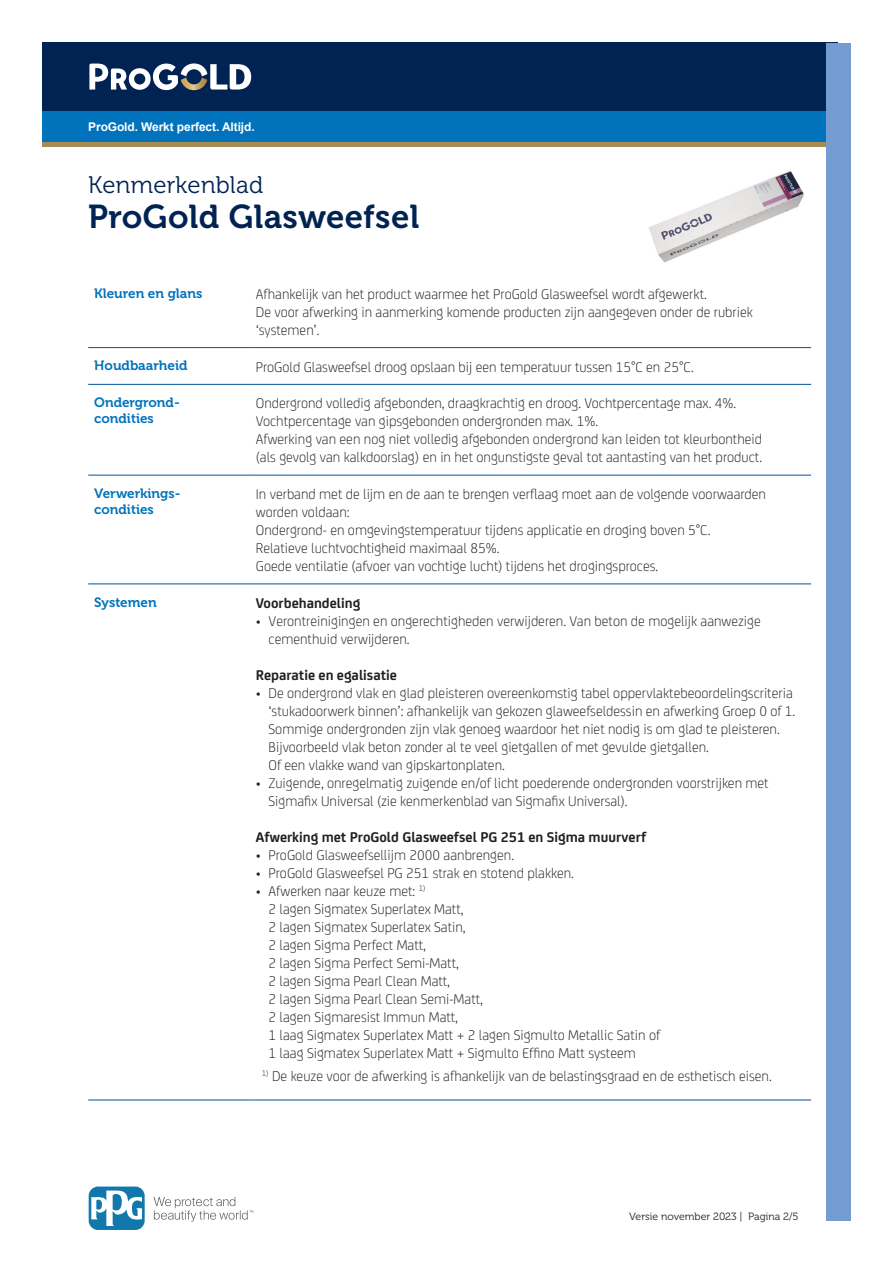
<style>
.page{position:relative;width:893px;height:1263px;background:#fff}
.page>*{position:absolute;margin:0;border:0;box-sizing:border-box;transform-origin:0 0}
.t1{font:33px "Museo 700";letter-spacing:.01em;color:#002354}
.t2{font:24px "Museo 300";letter-spacing:.01em;color:#002354}
.BODY{font:300 15px/18px "FS Joey";color:#231f20}
.BODY-2{font:700 15px "FS Joey";color:#231f20}
.KOP{font:13.5px/16.2px "Museo 700";color:#0073bc}
.t3{font:700 12px "Arial";letter-spacing:-.01em;color:#fff}
.t4{font:10.5px "Museo 300";color:#231f20}
</style>
<div class="page">
<div style="left:43px;top:43px;width:795px;height:69px;background:#002354"></div>
<div style="left:43px;top:112px;width:795px;height:34px;background:#0073bc"></div>
<hr style="left:43px;top:143px;width:795px;height:3px;background:#a88c4f">
<svg style="left:89px;top:63px;width:162px;height:27px"></svg>
<div style="left:825px;top:43px;width:25px;height:1177px;background:#749cd2"></div>
<svg style="left:154px;top:1197px;width:99px;height:25px"></svg>
<div style="left:89px;top:1187px;width:56px;height:43px;background:#1078aa;border-radius:9px"></div>
<svg style="left:91px;top:1189px;width:51px;height:37px"></svg>
<hr style="left:88px;top:347px;width:162px;height:1px;background:#0153a0">
<hr style="left:250px;top:347px;width:561px;height:1px;background:#0153a0">
<hr style="left:88px;top:384px;width:162px;height:1px;background:#0153a0">
<hr style="left:250px;top:384px;width:561px;height:1px;background:#0153a0">
<hr style="left:88px;top:475px;width:162px;height:1px;background:#0153a0">
<hr style="left:250px;top:475px;width:561px;height:1px;background:#0153a0">
<hr style="left:88px;top:583px;width:162px;height:1px;background:#0153a0">
<hr style="left:250px;top:583px;width:561px;height:1px;background:#0153a0">
<hr style="left:88px;top:1099px;width:162px;height:1px;background:#0153a0">
<hr style="left:250px;top:1099px;width:561px;height:1px;background:#0153a0">
<img style="left:649px;top:170px;width:155px;height:93px">
<p class="t3" style="left:88px;top:118px;width:168px">ProGold. Werkt perfect. Altijd.</p>
<h2 class="t2" style="left:88px;top:172px;width:177px">Kenmerkenblad</h2>
<h1 class="t1" style="left:88px;top:199px;width:333px">ProGold Glasweefsel</h1>
<p class="KOP" style="left:94px;top:285px;width:110px">Kleuren en glans</p>
<p class="BODY" style="left:256px;top:284px;width:499px">Afhankelijk van het product waarmee het ProGold Glasweefsel wordt afgewerkt.<br>De voor afwerking in aanmerking komende producten zijn aangegeven onder de rubriek ‘systemen’.</p>
<p class="KOP" style="left:94px;top:358px;width:95px">Houdbaarheid</p>
<p class="BODY" style="left:256px;top:357px;width:440px">ProGold Glasweefsel droog opslaan bij een temperatuur tussen 15°C en 25°C.</p>
<p class="KOP" style="left:94px;top:395px;width:87px">Ondergrond&shy;condities</p>
<p class="BODY" style="left:256px;top:393px;width:508px">Ondergrond volledig afgebonden, draagkrachtig en droog. Vochtpercentage max. 4%.<br>Vochtpercentage van gipsgebonden ondergronden max. 1%.<br>Afwerking van een nog niet volledig afgebonden ondergrond kan leiden tot kleurbontheid (als gevolg van kalkdoorslag) en in het ongunstigste geval tot aantasting van het product.</p>
<p class="KOP" style="left:94px;top:485px;width:88px">Verwerkings&shy;condities</p>
<p class="BODY" style="left:256px;top:484px;width:512px">In verband met de lijm en de aan te brengen verflaag moet aan de volgende voorwaarden worden voldaan:<br>Ondergrond- en omgevingstemperatuur tijdens applicatie en droging boven 5°C.<br>Relatieve luchtvochtigheid maximaal 85%.<br>Goede ventilatie (afvoer van vochtige lucht) tijdens het drogingsproces.</p>
<p class="KOP" style="left:94px;top:594px;width:64px">Systemen</p>
<p class="BODY-2" style="left:256px;top:592px;width:106px">Voorbehandeling</p>
<p class="BODY" style="left:269px;top:611px;width:494px;text-indent:-13px">• Verontreinigingen en ongerechtigheden verwijderen. Van beton de mogelijk aanwezige cementhuid verwijderen.</p>
<p class="BODY-2" style="left:256px;top:664px;width:143px">Reparatie en egalisatie</p>
<p class="BODY" style="left:269px;top:683px;width:528px;text-indent:-13px">• De ondergrond vlak en glad pleisteren overeenkomstig tabel oppervlaktebeoordelingscriteria ‘stukadoorwerk binnen’: afhankelijk van gekozen glaweefseldessin en afwerking Groep 0 of 1.<br>Sommige ondergronden zijn vlak genoeg waardoor het niet nodig is om glad te pleisteren.<br>Bijvoorbeeld vlak beton zonder al te veel gietgallen of met gevulde gietgallen.<br>Of een vlakke wand van gipskartonplaten.</p>
<p class="BODY" style="left:269px;top:773px;width:502px;text-indent:-13px">• Zuigende, onregelmatig zuigende en/of licht poederende ondergronden voorstrijken met<br>Sigmafix Universal (zie kenmerkenblad van Sigmafix Universal).</p>
<p class="BODY-2" style="left:256px;top:826px;width:392px">Afwerking met ProGold Glasweefsel PG 251 en Sigma muurverf</p>
<p class="BODY" style="left:256px;top:845px;width:260px">• ProGold Glasweefsellijm 2000 aanbrengen.</p>
<p class="BODY" style="left:256px;top:863px;width:320px">• ProGold Glasweefsel PG 251 strak en stotend plakken.</p>
<p class="BODY" style="left:269px;top:881px;width:393px;text-indent:-13px">• Afwerken naar keuze met: <sup>1)<br></sup>2 lagen Sigmatex Superlatex Matt,<br>2 lagen Sigmatex Superlatex Satin,<br>2 lagen Sigma Perfect Matt,<br>2 lagen Sigma Perfect Semi-Matt,<br>2 lagen Sigma Pearl Clean Matt,<br>2 lagen Sigma Pearl Clean Semi-Matt,<br>2 lagen Sigmaresist Immun Matt,<br>1 laag Sigmatex Superlatex Matt + 2 lagen Sigmulto Metallic Satin of 1 laag Sigmatex Superlatex Matt + Sigmulto Effino Matt systeem</p>
<p class="BODY" style="left:262px;top:1066px;width:511px"><sup>1)</sup> De keuze voor de afwerking is afhankelijk van de belastingsgraad en de esthetisch eisen.</p>
<p class="t4" style="left:629px;top:1210px;width:171px">Versie november 2023 | Pagina 2/5</p>
</div>
